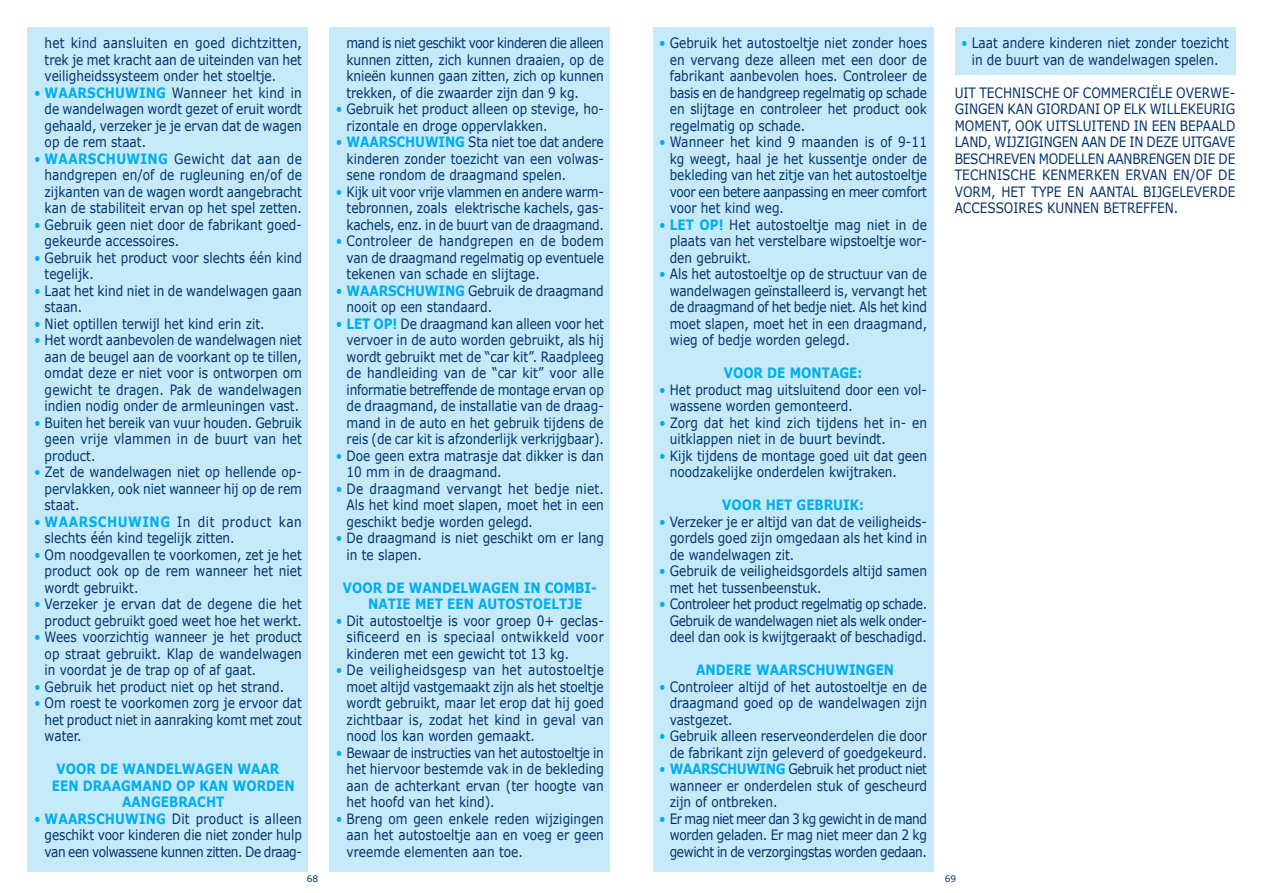
<style>
.page{position:relative;width:1263px;height:893px;background:#fff}
.page>*{position:absolute;margin:0;border:0;box-sizing:border-box;transform-origin:0 0}
.t1{font:14.25px/16.5px "Verdana";color:#00306d;text-align:justify;scale:.85 1}
.t2{font:700 14.25px/16.5px "Verdana";color:#00aeef;scale:.85 1}
.t3{font:9px "Verdana";color:#00306d}
.s1{color:#00aeef}
.s2{font-weight:700;color:#00aeef}
</style>
<div class="page">
<div style="left:653px;top:28px;width:280px;height:844px;background:#c6eafa"></div>
<div style="left:955px;top:28px;width:280px;height:47px;background:#c6eafa"></div>
<div style="left:28px;top:28px;width:280px;height:844px;background:#c6eafa"></div>
<div style="left:330px;top:28px;width:280px;height:844px;background:#c6eafa"></div>
<p class="t1" style="left:45px;top:35px;width:304px">het kind aansluiten en goed dichtzitten, trek je met kracht aan de uiteinden van het veiligheidssysteem onder het stoeltje.</p>
<p class="t1" style="left:45px;top:84px;width:304px;text-indent:-11px"><span class="s1">•</span> <span class="s2">WAARSCHUWING</span> Wanneer het kind in de wandelwagen wordt gezet of eruit wordt gehaald, verzeker je je ervan dat de wagen op de rem staat.</p>
<p class="t1" style="left:45px;top:150px;width:304px;text-indent:-11px"><span class="s1">•</span> <span class="s2">WAARSCHUWING</span> Gewicht dat aan de handgrepen en/of de rugleuning en/of de zijkanten van de wagen wordt aangebracht kan de stabiliteit ervan op het spel zetten.</p>
<p class="t1" style="left:45px;top:216px;width:304px;text-indent:-11px"><span class="s1">•</span> Gebruik geen niet door de fabrikant goed&shy;gekeurde accessoires.</p>
<p class="t1" style="left:45px;top:249px;width:304px;text-indent:-11px"><span class="s1">•</span> Gebruik het product voor slechts één kind tegelijk.</p>
<p class="t1" style="left:45px;top:282px;width:304px;text-indent:-11px"><span class="s1">•</span> Laat het kind niet in de wandelwagen gaan staan.</p>
<p class="t1" style="left:34px;top:315px;width:273px"><span class="s1">•</span> Niet optillen terwijl het kind erin zit.</p>
<p class="t1" style="left:45px;top:332px;width:304px;text-indent:-11px"><span class="s1">•</span> Het wordt aanbevolen de wandelwagen niet aan de beugel aan de voorkant op te tillen, omdat deze er niet voor is ontworpen om gewicht te dragen. Pak de wandelwagen indien nodig onder de armleuningen vast.</p>
<p class="t1" style="left:45px;top:414px;width:304px;text-indent:-11px"><span class="s1">•</span> Buiten het bereik van vuur houden. Gebruik geen vrije vlammen in de buurt van het product.</p>
<p class="t1" style="left:45px;top:464px;width:304px;text-indent:-11px"><span class="s1">•</span> Zet de wandelwagen niet op hellende op&shy;pervlakken, ook niet wanneer hij op de rem staat.</p>
<p class="t1" style="left:45px;top:513px;width:304px;text-indent:-11px"><span class="s1">•</span> <span class="s2">WAARSCHUWING</span> In dit product kan slechts één kind tegelijk zitten.</p>
<p class="t1" style="left:45px;top:546px;width:304px;text-indent:-11px"><span class="s1">•</span> Om noodgevallen te voorkomen, zet je het product ook op de rem wanneer het niet wordt gebruikt.</p>
<p class="t1" style="left:34px;top:596px;width:317px;text-align:right"><span class="s1">•</span> Verzeker je ervan dat de degene die het product gebruikt goed weet hoe het werkt.</p>
<p class="t1" style="left:45px;top:629px;width:304px;text-indent:-11px"><span class="s1">•</span> Wees voorzichtig wanneer je het product op straat gebruikt. Klap de wandelwagen in voordat je de trap op of af gaat.</p>
<p class="t1" style="left:34px;top:678px;width:296px"><span class="s1">•</span> Gebruik het product niet op het strand.</p>
<p class="t1" style="left:45px;top:695px;width:304px;text-indent:-11px"><span class="s1">•</span> Om roest te voorkomen zorg je ervoor dat het product niet in aanraking komt met zout water.</p>
<p class="t2" style="left:57px;top:761px;width:264px">VOOR DE WANDELWAGEN WAAR</p>
<p class="t2" style="left:52px;top:777px;width:287px">EEN DRAAGMAND OP KAN WORDEN</p>
<p class="t2" style="left:122px;top:794px;width:122px">AANGEBRACHT</p>
<p class="t1" style="left:45px;top:810px;width:304px;text-indent:-11px"><span class="s1">•</span> <span class="s2">WAARSCHUWING</span> Dit product is alleen geschikt voor kinderen die niet zonder hulp van een volwassene kunnen zitten. De draag-</p>
<p class="t3" style="left:307px;top:873px;width:13px">68</p>
<p class="t1" style="left:347px;top:35px;width:304px">mand is niet geschikt voor kinderen die alleen kunnen zitten, zich kunnen draaien, op de knieën kunnen gaan zitten, zich op kunnen trekken, of die zwaarder zijn dan 9 kg.</p>
<p class="t1" style="left:347px;top:101px;width:304px;text-indent:-11px"><span class="s1">•</span> Gebruik het product alleen op stevige, ho&shy;rizontale en droge oppervlakken.</p>
<p class="t1" style="left:347px;top:134px;width:304px;text-indent:-11px"><span class="s1">•</span> <span class="s2">WAARSCHUWING</span> Sta niet toe dat andere kinderen zonder toezicht van een volwas&shy;sene rondom de draagmand spelen.</p>
<p class="t1" style="left:347px;top:183px;width:304px;text-indent:-11px"><span class="s1">•</span> Kijk uit voor vrije vlammen en andere warm&shy;tebronnen, zoals elektrische kachels, gas&shy;kachels, enz. in de buurt van de draagmand.</p>
<p class="t1" style="left:347px;top:233px;width:304px;text-indent:-11px"><span class="s1">•</span> Controleer de handgrepen en de bodem van de draagmand regelmatig op eventuele tekenen van schade en slijtage.</p>
<p class="t1" style="left:347px;top:282px;width:304px;text-indent:-11px"><span class="s1">•</span> <span class="s2">WAARSCHUWING</span> Gebruik de draagmand nooit op een standaard.</p>
<p class="t1" style="left:347px;top:315px;width:304px;text-indent:-11px"><span class="s1">•</span> <span class="s2">LET OP!</span> De draagmand kan alleen voor het vervoer in de auto worden gebruikt, als hij wordt gebruikt met de “car kit”. Raadpleeg de handleiding van de “car kit” voor alle informatie betreffende de montage ervan op de draagmand, de installatie van de draag&shy;mand in de auto en het gebruik tijdens de reis (de car kit is afzonderlijk verkrijgbaar).</p>
<p class="t1" style="left:347px;top:447px;width:304px;text-indent:-11px"><span class="s1">•</span> Doe geen extra matrasje dat dikker is dan<br>10 mm in de draagmand.</p>
<p class="t1" style="left:347px;top:480px;width:304px;text-indent:-11px"><span class="s1">•</span> De draagmand vervangt het bedje niet.<br>Als het kind moet slapen, moet het in een geschikt bedje worden gelegd.</p>
<p class="t1" style="left:347px;top:530px;width:304px;text-indent:-11px"><span class="s1">•</span> De draagmand is niet geschikt om er lang in te slapen.</p>
<p class="t2" style="left:368px;top:579px;width:271px;text-indent:-25px">VOOR DE WANDELWAGEN IN COMBI-<br>NATIE MET EEN AUTOSTOELTJE</p>
<p class="t1" style="left:347px;top:612px;width:304px;text-indent:-11px"><span class="s1">•</span> Dit autostoeltje is voor groep 0+ geclas&shy;sificeerd en is speciaal ontwikkeld voor kinderen met een gewicht tot 13 kg.</p>
<p class="t1" style="left:347px;top:662px;width:304px;text-indent:-11px"><span class="s1">•</span> De veiligheidsgesp van het autostoeltje moet altijd vastgemaakt zijn als het stoeltje wordt gebruikt, maar let erop dat hij goed zichtbaar is, zodat het kind in geval van nood los kan worden gemaakt.</p>
<p class="t1" style="left:347px;top:744px;width:304px;text-indent:-11px"><span class="s1">•</span> Bewaar de instructies van het autostoeltje in het hiervoor bestemde vak in de bekleding aan de achterkant ervan (ter hoogte van het hoofd van het kind).</p>
<p class="t1" style="left:347px;top:810px;width:304px;text-indent:-11px"><span class="s1">•</span> Breng om geen enkele reden wijzigingen aan het autostoeltje aan en voeg er geen vreemde elementen aan toe.</p>
<p class="t1" style="left:670px;top:35px;width:304px;text-indent:-11px"><span class="s1">•</span> Gebruik het autostoeltje niet zonder hoes en vervang deze alleen met een door de fabrikant aanbevolen hoes. Controleer de basis en de handgreep regelmatig op schade en slijtage en controleer het product ook regelmatig op schade.</p>
<p class="t1" style="left:670px;top:134px;width:304px;text-indent:-11px"><span class="s1">•</span> Wanneer het kind 9 maanden is of 9-11 kg weegt, haal je het kussentje onder de bekleding van het zitje van het autostoeltje voor een betere aanpassing en meer comfort voor het kind weg.</p>
<p class="t1" style="left:670px;top:216px;width:304px;text-indent:-11px"><span class="s1">•</span> <span class="s2">LET OP!</span> Het autostoeltje mag niet in de plaats van het verstelbare wipstoeltje wor&shy;den gebruikt.</p>
<p class="t1" style="left:670px;top:266px;width:304px;text-indent:-11px"><span class="s1">•</span> Als het autostoeltje op de structuur van de wandelwagen geïnstalleerd is, vervangt het de draagmand of het bedje niet. Als het kind moet slapen, moet het in een draagmand, wieg of bedje worden gelegd.</p>
<p class="t2" style="left:724px;top:365px;width:165px">VOOR DE MONTAGE:</p>
<p class="t1" style="left:670px;top:381px;width:304px;text-indent:-11px"><span class="s1">•</span> Het product mag uitsluitend door een vol&shy;wassene worden gemonteerd.</p>
<p class="t1" style="left:670px;top:414px;width:304px;text-indent:-11px"><span class="s1">•</span> Zorg dat het kind zich tijdens het in- en uitklappen niet in de buurt bevindt.</p>
<p class="t1" style="left:670px;top:447px;width:304px;text-indent:-11px"><span class="s1">•</span> Kijk tijdens de montage goed uit dat geen noodzakelijke onderdelen kwijtraken.</p>
<p class="t2" style="left:722px;top:497px;width:168px">VOOR HET GEBRUIK:</p>
<p class="t1" style="left:670px;top:513px;width:304px;text-indent:-11px"><span class="s1">•</span> Verzeker je er altijd van dat de veiligheids&shy;gordels goed zijn omgedaan als het kind in de wandelwagen zit.</p>
<p class="t1" style="left:670px;top:563px;width:304px;text-indent:-11px"><span class="s1">•</span> Gebruik de veiligheidsgordels altijd samen met het tussenbeenstuk.</p>
<p class="t1" style="left:670px;top:596px;width:304px;text-indent:-11px"><span class="s1">•</span> Controleer het product regelmatig op schade.<br>Gebruik de wandelwagen niet als welk onder&shy;deel dan ook is kwijtgeraakt of beschadigd.</p>
<p class="t2" style="left:696px;top:662px;width:234px">ANDERE WAARSCHUWINGEN</p>
<p class="t1" style="left:670px;top:678px;width:304px;text-indent:-11px"><span class="s1">•</span> Controleer altijd of het autostoeltje en de draagmand goed op de wandelwagen zijn vastgezet.</p>
<p class="t1" style="left:659px;top:728px;width:317px;text-align:right"><span class="s1">•</span> Gebruik alleen reserveonderdelen die door de fabrikant zijn geleverd of goedgekeurd.</p>
<p class="t1" style="left:670px;top:761px;width:304px;text-indent:-11px"><span class="s1">•</span> <span class="s2">WAARSCHUWING</span> Gebruik het product niet wanneer er onderdelen stuk of gescheurd zijn of ontbreken.</p>
<p class="t1" style="left:670px;top:810px;width:304px;text-indent:-11px"><span class="s1">•</span> Er mag niet meer dan 3 kg gewicht in de mand worden geladen. Er mag niet meer dan 2 kg gewicht in de verzorgingstas worden gedaan.</p>
<p class="t1" style="left:961px;top:35px;width:317px;text-align:center"><span class="s1">•</span> Laat andere kinderen niet zonder toezicht in de buurt van de wandelwagen spelen.</p>
<p class="t1" style="left:955px;top:84px;width:332px">UIT TECHNISCHE OF COMMERCIËLE OVERWE-GINGEN KAN GIORDANI OP ELK WILLEKEURIG MOMENT, OOK UITSLUITEND IN EEN BEPAALD LAND, WIJZIGINGEN AAN DE IN DEZE UITGAVE BESCHREVEN MODELLEN AANBRENGEN DIE DE TECHNISCHE KENMERKEN ERVAN EN/OF DE VORM, HET TYPE EN AANTAL BIJGELEVERDE ACCESSOIRES KUNNEN BETREFFEN.</p>
<p class="t3" style="left:945px;top:873px;width:13px">69</p>
</div>
